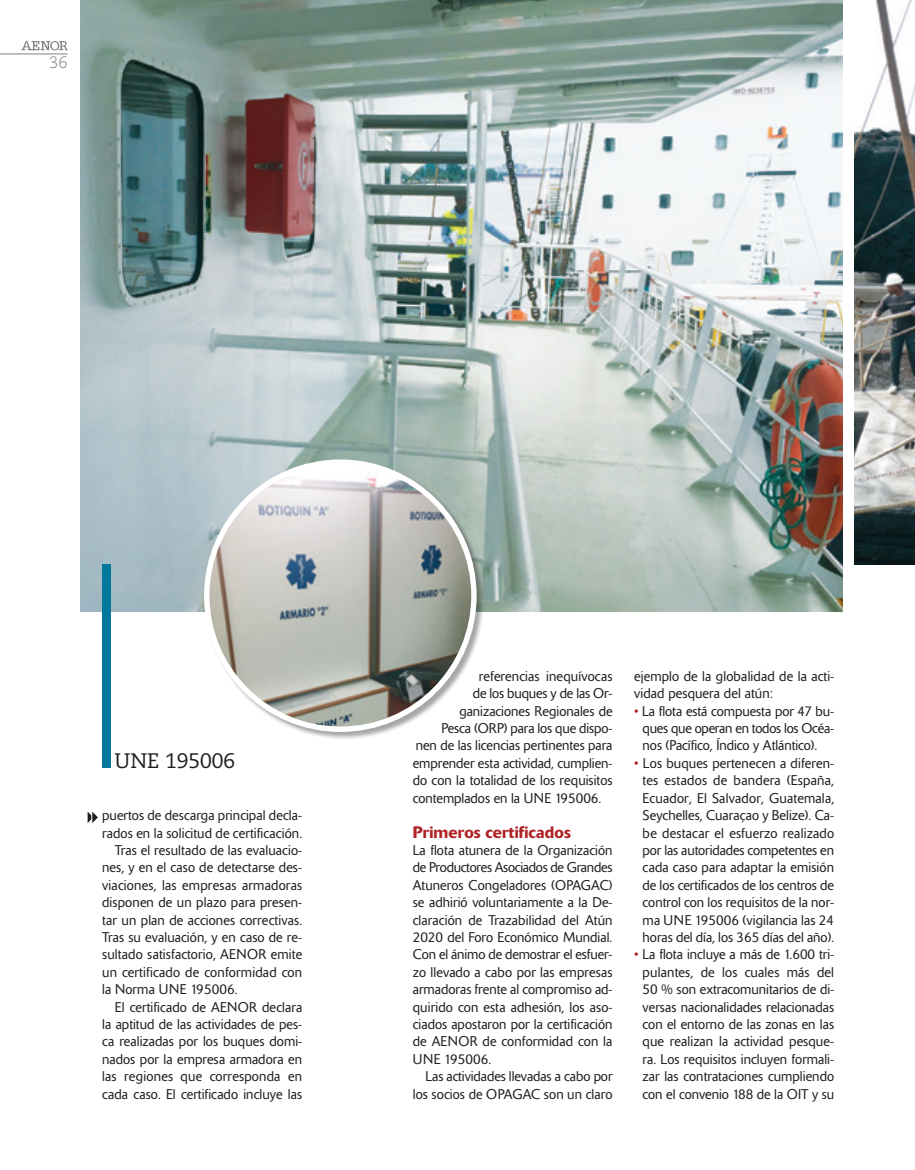
<style>
.page{position:relative;width:915px;height:1170px;background:#fff}
.page>*{position:absolute;margin:0;border:0;box-sizing:border-box;transform-origin:0 0}
.t1{font:21px "Caecilia LT Std";color:#231f20}
._04_LADILLO{font:500 16.5px "Delta";letter-spacing:.01em;color:#ae2226}
.t2{font:300 16.5px "Caecilia LT Std";color:#808285}
._04_TEXTO_CORRIDO{font:300 13.95px/17.4px "Delta";letter-spacing:.005em;color:#231f20;text-align:justify}
.s1{color:#ae2226}
</style>
<div class="page">
<hr style="left:0;top:54px;width:68px;height:1px;background:#808285">
<svg style="left:22px;top:41px;width:46px;height:10px"></svg>
<img style="left:854px;top:0;width:60px;height:564px">
<img style="left:81px;top:0;width:761px;height:611px">
<div style="left:204px;top:459px;width:280px;height:280px;background:#231f20;opacity:.4"></div>
<img style="left:207px;top:462px;width:267px;height:267px;border-radius:133px">
<div style="left:102px;top:564px;width:9px;height:203px;background:#00799d"></div>
<svg style="left:87px;top:811px;width:11px;height:12px"></svg>
<p class="t2" style="left:49px;top:53px;width:20px">36</p>
<p class="t1" style="left:114px;top:748px;width:122px">UNE 195006</p>
<p class="_04_TEXTO_CORRIDO" style="left:102px;top:806px;width:201px">puertos de descarga principal decla&shy;rados en la solicitud de certificación.</p>
<p class="_04_TEXTO_CORRIDO" style="left:102px;top:841px;width:201px;text-indent:13px">Tras el resultado de las evaluacio&shy;nes, y en el caso de detectarse des&shy;viaciones, las empresas armadoras disponen de un plazo para presen&shy;tar un plan de acciones correctivas.<br>Tras su evaluación, y en caso de re&shy;sultado satisfactorio, AENOR emite un certificado de conformidad con la Norma UNE 195006.</p>
<p class="_04_TEXTO_CORRIDO" style="left:102px;top:998px;width:201px;text-indent:13px">El certificado de AENOR declara la aptitud de las actividades de pes&shy;ca realizadas por los buques domi&shy;nados por la empresa armadora en las regiones que corresponda en cada caso. El certificado incluye las</p>
<p class="_04_TEXTO_CORRIDO" style="left:478px;top:667px;width:135px">referencias inequívocas</p>
<p class="_04_TEXTO_CORRIDO" style="left:472px;top:684px;width:141px">de los buques y de las Or-</p>
<p class="_04_TEXTO_CORRIDO" style="left:459px;top:702px;width:155px">ganizaciones Regionales de</p>
<p class="_04_TEXTO_CORRIDO" style="left:441px;top:719px;width:173px">Pesca (ORP) para los que dispo-</p>
<p class="_04_TEXTO_CORRIDO" style="left:415px;top:737px;width:198px">nen de las licencias pertinentes para</p>
<p class="_04_TEXTO_CORRIDO" style="left:412px;top:754px;width:201px">emprender esta actividad, cumplien-</p>
<p class="_04_TEXTO_CORRIDO" style="left:412px;top:771px;width:201px">do con la totalidad de los requisitos</p>
<p class="_04_TEXTO_CORRIDO" style="left:412px;top:789px;width:190px">contemplados en la UNE 195006.</p>
<p class="_04_LADILLO" style="left:412px;top:821px;width:159px">Primeros certificados</p>
<p class="_04_TEXTO_CORRIDO" style="left:412px;top:841px;width:201px">La flota atunera de la Organización de Productores Asociados de Grandes Atuneros Congeladores (OPAGAC) se adhirió voluntariamente a la De&shy;claración de Trazabilidad del Atún 2020 del Foro Económico Mundial.<br>Con el ánimo de demostrar el esfuer&shy;zo llevado a cabo por las empresas armadoras frente al compromiso ad&shy;quirido con esta adhesión, los aso&shy;ciados apostaron por la certificación de AENOR de conformidad con la UNE 195006.</p>
<p class="_04_TEXTO_CORRIDO" style="left:412px;top:1067px;width:201px;text-align:right">Las actividades llevadas a cabo por los socios de OPAGAC son un claro</p>
<p class="_04_TEXTO_CORRIDO" style="left:634px;top:667px;width:201px">ejemplo de la globalidad de la acti&shy;vidad pesquera del atún:</p>
<p class="_04_TEXTO_CORRIDO" style="left:642px;top:702px;width:193px;text-indent:-9px"><span class="s1">•</span> La flota está compuesta por 47 bu&shy;ques que operan en todos los Océa&shy;nos (Pacífico, Índico y Atlántico).</p>
<p class="_04_TEXTO_CORRIDO" style="left:642px;top:754px;width:193px;text-indent:-9px"><span class="s1">•</span> Los buques pertenecen a diferen&shy;tes estados de bandera (España, Ecuador, El Salvador, Guatemala, Seychelles, Cuaraçao y Belize). Ca&shy;be destacar el esfuerzo realizado por las autoridades competentes en cada caso para adaptar la emisión de los certificados de los centros de control con los requisitos de la nor&shy;ma UNE 195006 (vigilancia las 24 horas del día, los 365 días del año).</p>
<p class="_04_TEXTO_CORRIDO" style="left:642px;top:945px;width:193px;text-indent:-9px"><span class="s1">•</span> La flota incluye a más de 1.600 tri&shy;pulantes, de los cuales más del 50 % son extracomunitarios de di&shy;versas nacionalidades relacionadas con el entorno de las zonas en las que realizan la actividad pesque&shy;ra. Los requisitos incluyen formali&shy;zar las contrataciones cumpliendo con el convenio 188 de la OIT y su</p>
</div>
